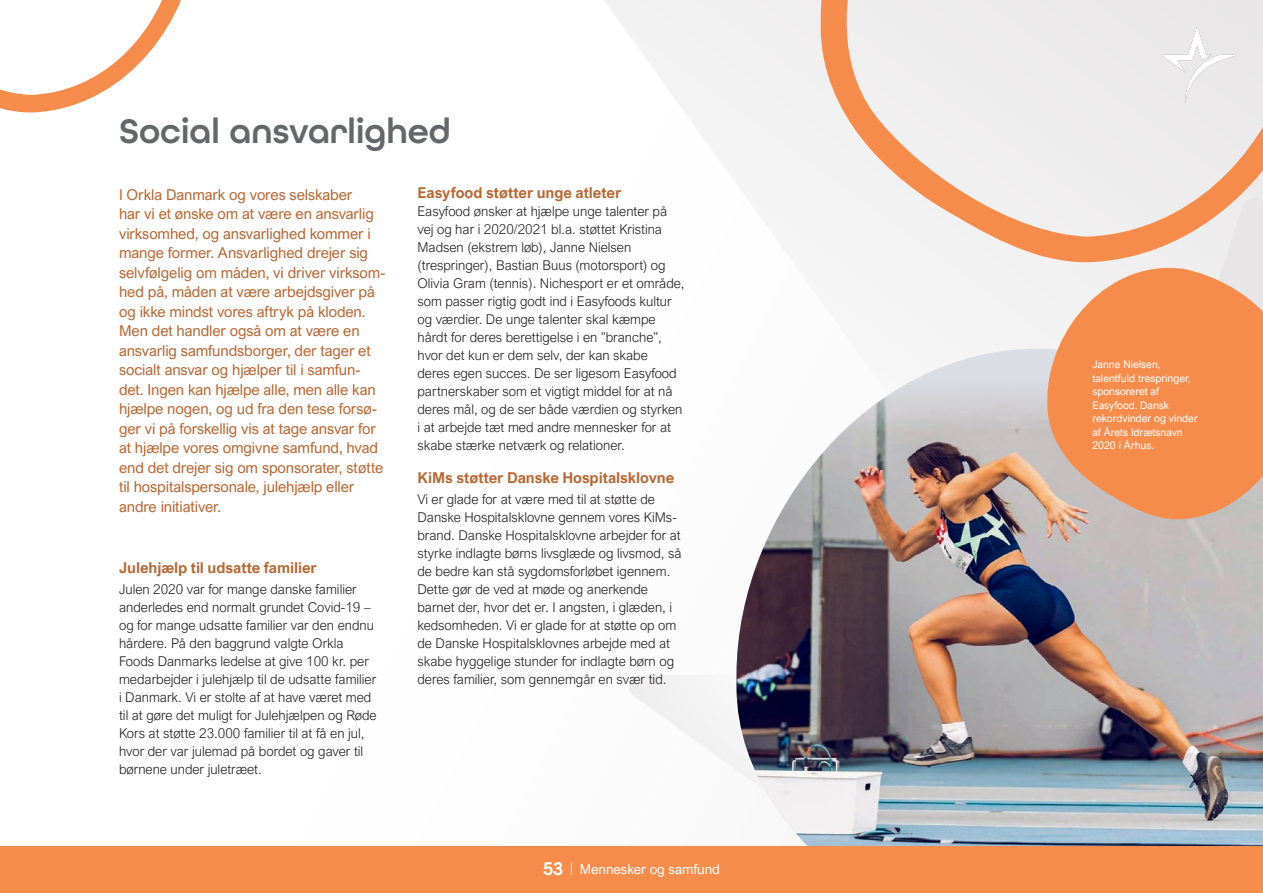
<style>
.page{position:relative;width:1263px;height:893px;background:#fff}
.page>*{position:absolute;margin:0;border:0;box-sizing:border-box;transform-origin:0 0}
.Orkla_Sidetitel{font:600 36px "All Round Gothic";letter-spacing:-.005em;color:#64676a}
.Orkla_Manchet{font:15px/19.5px "Arial Nova";letter-spacing:-.01em;color:#b66836}
.Orkla_Mellemrubrik{font:700 15px "Arial Nova";letter-spacing:-.005em;color:#b66836}
.Orkla_Brødtekst_9_12{font:300 13.5px/18px "Arial Nova";color:#231f20}
.OrklaPaginering_teks{font:13.5px "Arial Nova";color:#fff}
.Orkla_billedtekst{font:10.5px/13.5px "Arial Nova";color:#fff}
.s1{font-family:"All Round Gothic";font-weight:600;font-size:19.5px}
.s2{font-weight:300}
</style>
<div class="page">
<svg style="left:0;top:0;width:181px;height:113px"></svg>
<svg style="left:804px;top:323px;width:243px;height:55px;fill:#f6f5f5"></svg>
<img style="left:736px;top:378px;width:527px;height:468px">
<svg style="left:821px;top:0;width:442px;height:268px;fill:#efecec"></svg>
<svg style="left:1161px;top:27px;width:74px;height:76px"></svg>
<svg style="left:1047px;top:257px;width:216px;height:265px;fill:#f68c4c"></svg>
<div style="left:0;top:846px;width:1263px;height:47px;background:#f68c4c"></div>
<p class="Orkla_Sidetitel" style="left:119px;top:109px;width:333px">Social ansvarlighed</p>
<p class="Orkla_Manchet" style="left:119px;top:184px;width:268px">I Orkla Danmark og vores selskaber<br>har vi et ønske om at være en ansvarlig virksomhed, og ansvarlighed kommer i mange former. Ansvarlighed drejer sig selvfølgelig om måden, vi driver virksom&shy;hed på, måden at være arbejdsgiver på og ikke mindst vores aftryk på kloden.<br>Men det handler også om at være en ansvarlig samfundsborger, der tager et socialt ansvar og hjælper til i samfun&shy;det. Ingen kan hjælpe alle, men alle kan hjælpe nogen, og ud fra den tese forsø&shy;ger vi på forskellig vis at tage ansvar for at hjælpe vores omgivne samfund, hvad end det drejer sig om sponsorater, støtte til hospitalspersonale, julehjælp eller andre initiativer.</p>
<p class="Orkla_Mellemrubrik" style="left:417px;top:184px;width:205px">Easyfood støtter unge atleter</p>
<p class="Orkla_Brødtekst_9_12" style="left:417px;top:202px;width:269px">Easyfood ønsker at hjælpe unge talenter på vej og har i 2020/2021 bl.a. støttet Kristina Madsen (ekstrem løb), Janne Nielsen (trespringer), Bastian Buus (motorsport) og Olivia Gram (tennis). Nichesport er et område, som passer rigtig godt ind i Easyfoods kultur og værdier. De unge talenter skal kæmpe hårdt for deres berettigelse i en ”branche”, hvor det kun er dem selv, der kan skabe<br>deres egen succes. De ser ligesom Easyfood partnerskaber som et vigtigt middel for at nå deres mål, og de ser både værdien og styrken i at arbejde tæt med andre mennesker for at skabe stærke netværk og relationer.</p>
<p class="Orkla_Mellemrubrik" style="left:417px;top:469px;width:258px">KiMs støtter Danske Hospitalsklovne</p>
<p class="Orkla_Brødtekst_9_12" style="left:417px;top:490px;width:265px">Vi er glade for at være med til at støtte de Danske Hospitalsklovne gennem vores KiMs&shy;brand. Danske Hospitalsklovne arbejder for at styrke indlagte børns livsglæde og livsmod, så de bedre kan stå sygdomsforløbet igennem.<br>Dette gør de ved at møde og anerkende barnet der, hvor det er. I angsten, i glæden, i kedsomheden. Vi er glade for at støtte op om de Danske Hospitalsklovnes arbejde med at skabe hyggelige stunder for indlagte børn og deres familier, som gennemgår en svær tid.</p>
<p class="Orkla_Mellemrubrik" style="left:119px;top:559px;width:199px">Julehjælp til udsatte familier</p>
<p class="Orkla_Brødtekst_9_12" style="left:119px;top:580px;width:259px">Julen 2020 var for mange danske familier anderledes end normalt grundet Covid-19 – og for mange udsatte familier var den endnu hårdere. På den baggrund valgte Orkla Foods Danmarks ledelse at give 100 kr. per medarbejder i julehjælp til de udsatte familier i Danmark. Vi er stolte af at have været med til at gøre det muligt for Julehjælpen og Røde Kors at støtte 23.000 familier til at få en jul, hvor der var julemad på bordet og gaver til børnene under juletræet.</p>
<p class="OrklaPaginering_teks" style="left:543px;top:861px;width:178px"><span class="s1">53</span> <span class="s2">|</span> Mennesker og samfund</p>
<p class="Orkla_billedtekst" style="left:1092px;top:358px;width:107px">Janne Nielsen, talentfuld trespringer, sponsoreret af<br>Easyfood. Dansk rekordvinder og vinder af Årets Idrætsnavn<br>2020 i Århus.</p>
</div>
